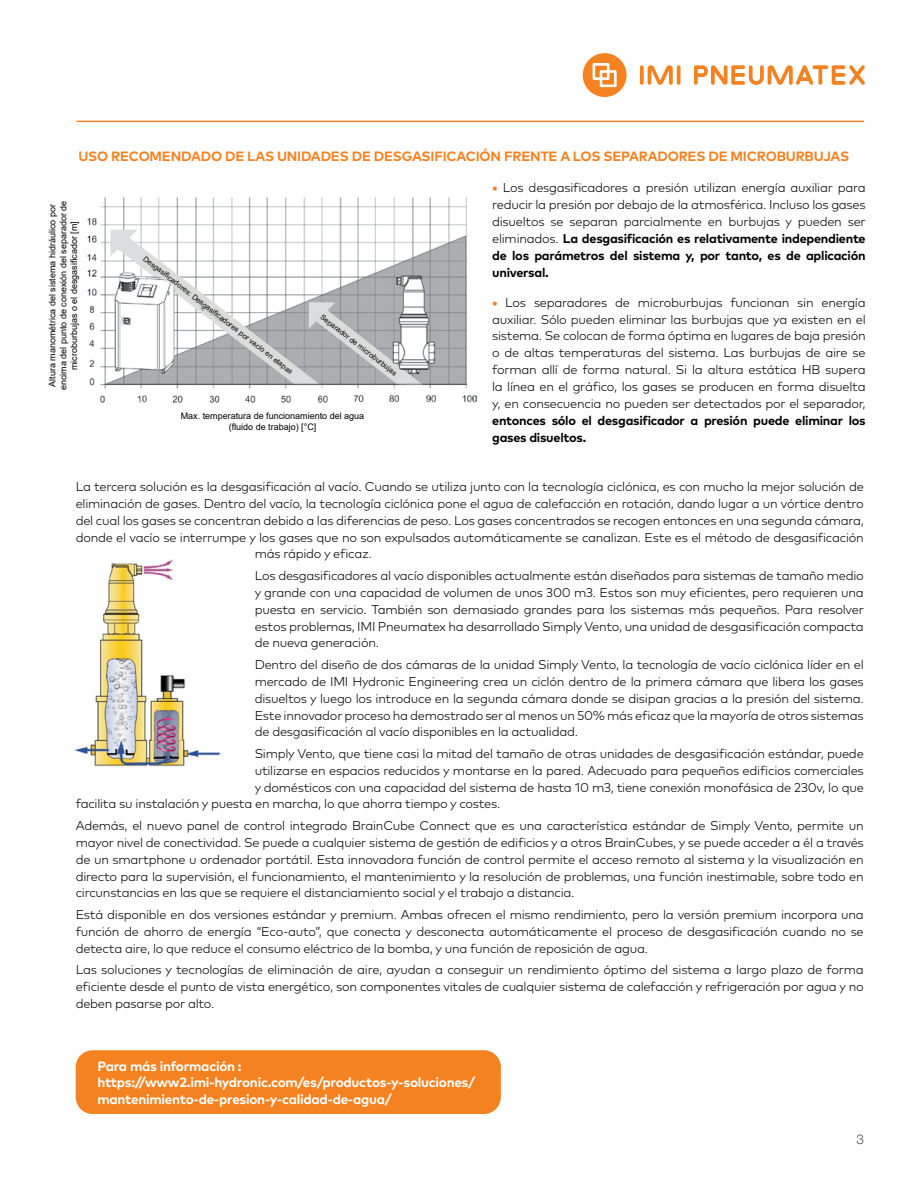
<style>
.page{position:relative;width:918px;height:1188px;background:#fff}
.page>*{position:absolute;margin:0;border:0;box-sizing:border-box;transform-origin:0 0}
.t1{font:700 13.5px/17px "Mark Pro";letter-spacing:-.02em;color:#fff}
.t2{font:700 13.5px "Mark Pro";letter-spacing:-.015em;color:#f58220}
.t3{font:300 13.5px "Helvetica Neue LT Com";color:#58595b}
.t4{font:300 12.75px/17px "Mark Pro";letter-spacing:-.02em;color:#000;text-align:justify}
.t5{font:700 12.75px/17px "Mark Pro";letter-spacing:-.02em;color:#000}
.t6{font:9px/10.8px "Arial";color:#000;text-align:center}
.t7{font:7.5px "Arial";color:#000}
.s1{font-weight:700;color:#f58220}
.s2{font-weight:700}
</style>
<div class="page">
<hr style="left:77px;top:121px;width:787px;height:1px;background:#f58220">
<div style="left:583px;top:53px;width:44px;height:44px;background:#f58220;border-radius:50%"></div>
<svg style="left:640px;top:65px;width:4px;height:20px"></svg>
<svg style="left:677px;top:65px;width:4px;height:20px"></svg>
<svg style="left:648px;top:65px;width:25px;height:20px"></svg>
<svg style="left:593px;top:63px;width:24px;height:24px"></svg>
<svg style="left:694px;top:65px;width:171px;height:20px"></svg>
<img style="left:75px;top:560px;width:146px;height:206px">
<img style="left:87px;top:197px;width:389px;height:206px">
<svg style="left:138px;top:250px;width:161px;height:129px"></svg>
<svg style="left:313px;top:307px;width:92px;height:75px;background:#b6b7b9"></svg>
<div style="left:76px;top:1050px;width:425px;height:64px;background:#f58220;border-radius:17px"></div>
<p class="t2" style="left:78px;top:145px;width:772px">USO RECOMENDADO DE LAS UNIDADES DE DESGASIFICACIÓN FRENTE A LOS SEPARADORES DE MICROBURBUJAS</p>
<p class="t4" style="left:492px;top:178px;width:375px"><span class="s1">•</span> Los desgasificadores a presión utilizan energía auxiliar para reducir la presión por debajo de la atmosférica. Incluso los gases disueltos se separan parcialmente en burbujas y pueden ser eliminados. <span class="s2">La desgasificación es relativamente independiente de los parámetros del sistema y, por tanto, es de aplicación universal.</span></p>
<p class="t4" style="left:492px;top:293px;width:375px"><span class="s1">•</span> Los separadores de microburbujas funcionan sin energía auxiliar. Sólo pueden eliminar las burbujas que ya existen en el sistema. Se colocan de forma óptima en lugares de baja presión o de altas temperaturas del sistema. Las burbujas de aire se forman allí de forma natural. Si la altura estática HB supera la línea en el gráfico, los gases se producen en forma disuelta y, en consecuencia no pueden ser detectados por el separador,</p>
<p class="t5" style="left:492px;top:411px;width:375px">entonces sólo el desgasificador a presión puede eliminar los gases disueltos.</p>
<p class="t6" style="left:47px;top:390px;width:191px;rotate:-90deg">Altura manométrica del sistema hidráulico por encima del punto de conexión del separador de microburbujas o el desgasificador [m]</p>
<p class="t7" style="left:148px;top:253px;width:189px;rotate:38deg">Desgasifi cadores: Desgasifi cadores por vacío en etapas</p>
<p class="t7" style="left:325px;top:312px;width:96px;rotate:38deg">Separador de microburbujas</p>
<p class="t6" style="left:181px;top:410px;width:185px">Max. temperatura de funcionamiento del agua (fluido de trabajo) [°C]</p>
<p class="t4" style="left:76px;top:477px;width:790px">La tercera solución es la desgasificación al vacío. Cuando se utiliza junto con la tecnología ciclónica, es con mucho la mejor solución de</p>
<p class="t4" style="left:76px;top:494px;width:790px">eliminación de gases. Dentro del vacío, la tecnología ciclónica pone el agua de calefacción en rotación, dando lugar a un vórtice dentro</p>
<p class="t4" style="left:76px;top:511px;width:790px">del cual los gases se concentran debido a las diferencias de peso. Los gases concentrados se recogen entonces en una segunda cámara,</p>
<p class="t4" style="left:76px;top:528px;width:790px">donde el vacío se interrumpe y los gases que no son expulsados automáticamente se canalizan. Este es el método de desgasificación</p>
<p class="t4" style="left:255px;top:545px;width:119px">más rápido y eficaz.</p>
<p class="t4" style="left:255px;top:566px;width:611px">Los desgasificadores al vacío disponibles actualmente están diseñados para sistemas de tamaño medio y grande con una capacidad de volumen de unos 300 m3. Estos son muy eficientes, pero requieren una puesta en servicio. También son demasiado grandes para los sistemas más pequeños. Para resolver estos problemas, IMI Pneumatex ha desarrollado Simply Vento, una unidad de desgasificación compacta de nueva generación.</p>
<p class="t4" style="left:255px;top:655px;width:611px">Dentro del diseño de dos cámaras de la unidad Simply Vento, la tecnología de vacío ciclónica líder en el mercado de IMI Hydronic Engineering crea un ciclón dentro de la primera cámara que libera los gases disueltos y luego los introduce en la segunda cámara donde se disipan gracias a la presión del sistema.<br>Este innovador proceso ha demostrado ser al menos un 50% más eficaz que la mayoría de otros sistemas de desgasificación al vacío disponibles en la actualidad.</p>
<p class="t4" style="left:255px;top:744px;width:611px">Simply Vento, que tiene casi la mitad del tamaño de otras unidades de desgasificación estándar, puede</p>
<p class="t4" style="left:255px;top:761px;width:611px">utilizarse en espacios reducidos y montarse en la pared. Adecuado para pequeños edificios comerciales</p>
<p class="t4" style="left:255px;top:778px;width:611px">y domésticos con una capacidad del sistema de hasta 10 m3, tiene conexión monofásica de 230v, lo que</p>
<p class="t4" style="left:76px;top:795px;width:426px">facilita su instalación y puesta en marcha, lo que ahorra tiempo y costes.</p>
<p class="t4" style="left:76px;top:816px;width:790px">Además, el nuevo panel de control integrado BrainCube Connect que es una característica estándar de Simply Vento, permite un mayor nivel de conectividad. Se puede a cualquier sistema de gestión de edificios y a otros BrainCubes, y se puede acceder a él a través de un smartphone u ordenador portátil. Esta innovadora función de control permite el acceso remoto al sistema y la visualización en directo para la supervisión, el funcionamiento, el mantenimiento y la resolución de problemas, una función inestimable, sobre todo en circunstancias en las que se requiere el distanciamiento social y el trabajo a distancia.</p>
<p class="t4" style="left:76px;top:905px;width:790px">Está disponible en dos versiones estándar y premium. Ambas ofrecen el mismo rendimiento, pero la versión premium incorpora una función de ahorro de energía “Eco-auto”, que conecta y desconecta automáticamente el proceso de desgasificación cuando no se detecta aire, lo que reduce el consumo eléctrico de la bomba, y una función de reposición de agua.</p>
<p class="t4" style="left:76px;top:960px;width:790px">Las soluciones y tecnologías de eliminación de aire, ayudan a conseguir un rendimiento óptimo del sistema a largo plazo de forma eficiente desde el punto de vista energético, son componentes vitales de cualquier sistema de calefacción y refrigeración por agua y no deben pasarse por alto.</p>
<p class="t1" style="left:97px;top:1056px;width:379px">Para más información : https://www2.imi-hydronic.com/es/productos-y-soluciones/ mantenimiento-de-presion-y-calidad-de-agua/</p>
<p class="t3" style="left:856px;top:1131px;width:9px">3</p>
</div>
